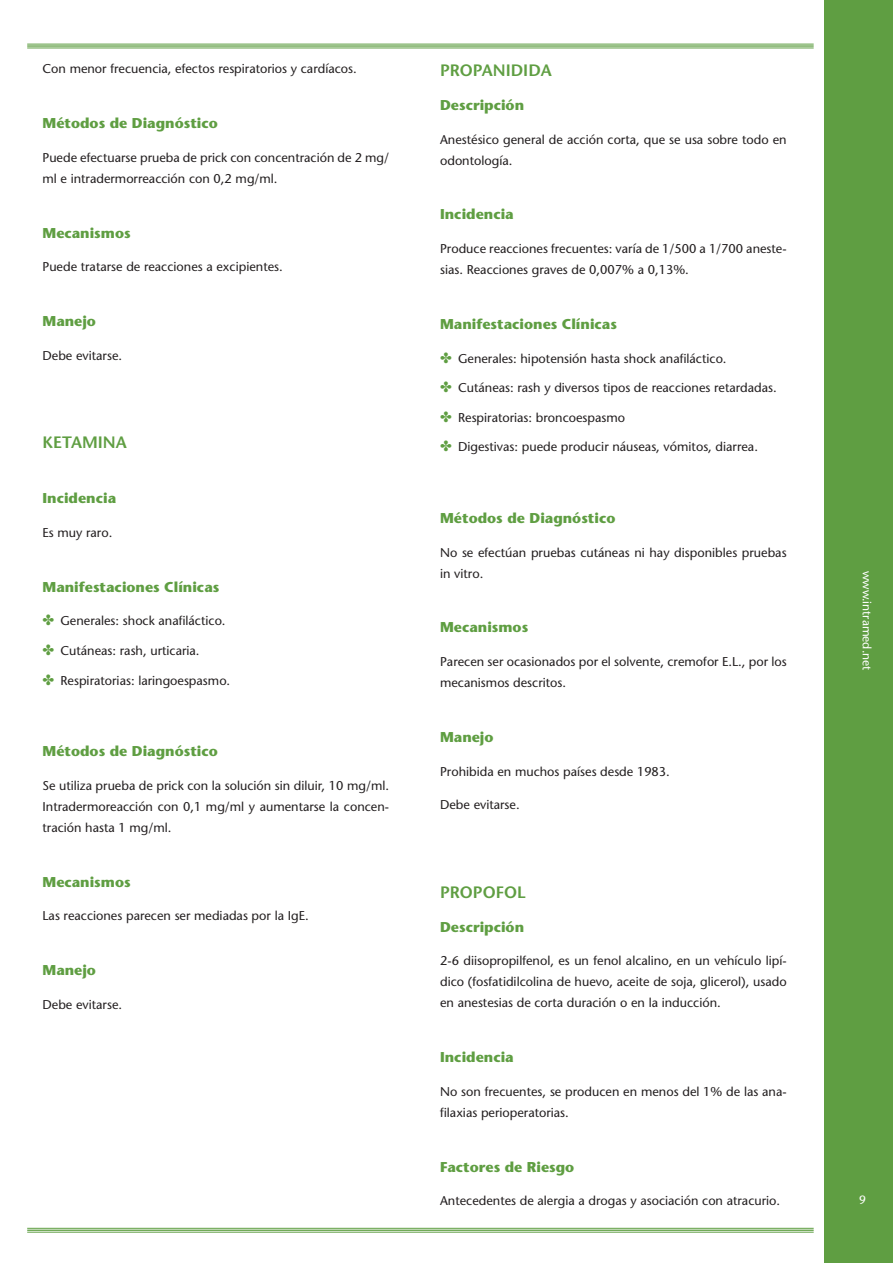
<style>
.page{position:relative;width:893px;height:1263px;background:#fff}
.page>*{position:absolute;margin:0;border:0;box-sizing:border-box;transform-origin:0 0}
.t1{font:600 16.5px "Stone Sans";color:#5f9e42}
.t2{font:15px/29.5px "Zapf Dingbats ITC";color:#5f9e42;text-align:justify}
.t3{font:700 14.25px "Stone Sans";color:#5f9e42}
.t4{font:12.75px/21px "Stone Sans";color:#231f20}
.t5{font:12px "Stone Sans";color:#fff}
</style>
<div class="page">
<div style="left:825px;top:0;width:68px;height:1263px;background:#5f9e42"></div>
<hr style="left:27px;top:44px;width:787px;height:1px;background:#5e9e42">
<hr style="left:27px;top:45px;width:787px;height:2px;background:#5e9e42">
<hr style="left:27px;top:48px;width:787px;height:1px;background:#5e9e42">
<hr style="left:27px;top:1228px;width:787px;height:1px;background:#5e9e42">
<hr style="left:27px;top:1229px;width:787px;height:2px;background:#5e9e42">
<hr style="left:27px;top:1232px;width:787px;height:1px;background:#5e9e42">
<p class="t4" style="left:43px;top:58px;width:316px">Con menor frecuencia, efectos respiratorios y cardíacos.</p>
<p class="t3" style="left:43px;top:115px;width:177px">Métodos de Diagnóstico</p>
<p class="t4" style="left:43px;top:147px;width:348px">Puede efectuarse prueba de prick con concentración de 2 mg/ ml e intradermorreacción con 0,2 mg/ml.</p>
<p class="t3" style="left:43px;top:224px;width:90px">Mecanismos</p>
<p class="t4" style="left:43px;top:256px;width:242px">Puede tratarse de reacciones a excipientes.</p>
<p class="t3" style="left:43px;top:313px;width:55px">Manejo</p>
<p class="t4" style="left:43px;top:345px;width:81px">Debe evitarse.</p>
<p class="t1" style="left:43px;top:433px;width:86px">KETAMINA</p>
<p class="t3" style="left:43px;top:490px;width:75px">Incidencia</p>
<p class="t4" style="left:43px;top:522px;width:71px">Es muy raro.</p>
<p class="t3" style="left:43px;top:578px;width:178px">Manifestaciones Clínicas</p>
<p class="t4" style="left:61px;top:610px;width:167px">Generales: shock anafiláctico.</p>
<p class="t4" style="left:61px;top:640px;width:141px">Cutáneas: rash, urticaria.</p>
<p class="t4" style="left:61px;top:670px;width:171px">Respiratorias: laringoespasmo.</p>
<p class="t2" style="left:43px;top:606px;width:13px">✤ ✤ ✤</p>
<p class="t3" style="left:43px;top:742px;width:177px">Métodos de Diagnóstico</p>
<p class="t4" style="left:43px;top:775px;width:348px;text-align:justify">Se utiliza prueba de prick con la solución sin diluir, 10 mg/ml.<br>Intradermoreacción con 0,1 mg/ml y aumentarse la concen&shy;tración hasta 1 mg/ml.</p>
<p class="t3" style="left:43px;top:873px;width:90px">Mecanismos</p>
<p class="t4" style="left:43px;top:905px;width:268px">Las reacciones parecen ser mediadas por la IgE.</p>
<p class="t3" style="left:43px;top:961px;width:55px">Manejo</p>
<p class="t4" style="left:43px;top:994px;width:81px">Debe evitarse.</p>
<p class="t1" style="left:440px;top:60px;width:113px">PROPANIDIDA</p>
<p class="t3" style="left:440px;top:96px;width:86px">Descripción</p>
<p class="t4" style="left:440px;top:129px;width:348px">Anestésico general de acción corta, que se usa sobre todo en odontología.</p>
<p class="t3" style="left:440px;top:206px;width:75px">Incidencia</p>
<p class="t4" style="left:440px;top:238px;width:348px">Produce reacciones frecuentes: varía de 1/500 a 1/700 aneste&shy;sias. Reacciones graves de 0,007% a 0,13%.</p>
<p class="t3" style="left:440px;top:315px;width:178px">Manifestaciones Clínicas</p>
<p class="t4" style="left:458px;top:348px;width:270px">Generales: hipotensión hasta shock anafiláctico.</p>
<p class="t4" style="left:458px;top:377px;width:320px">Cutáneas: rash y diversos tipos de reacciones retardadas.</p>
<p class="t4" style="left:458px;top:407px;width:169px">Respiratorias: broncoespasmo</p>
<p class="t4" style="left:458px;top:436px;width:301px">Digestivas: puede producir náuseas, vómitos, diarrea.</p>
<p class="t2" style="left:440px;top:343px;width:13px">✤ ✤ ✤ ✤</p>
<p class="t3" style="left:440px;top:509px;width:177px">Métodos de Diagnóstico</p>
<p class="t4" style="left:440px;top:542px;width:348px">No se efectúan pruebas cutáneas ni hay disponibles pruebas in vitro.</p>
<p class="t3" style="left:440px;top:619px;width:90px">Mecanismos</p>
<p class="t4" style="left:440px;top:651px;width:348px">Parecen ser ocasionados por el solvente, cremofor E.L., por los mecanismos descritos.</p>
<p class="t3" style="left:440px;top:728px;width:55px">Manejo</p>
<p class="t4" style="left:440px;top:761px;width:231px">Prohibida en muchos países desde 1983.</p>
<p class="t4" style="left:440px;top:794px;width:81px">Debe evitarse.</p>
<p class="t1" style="left:440px;top:882px;width:87px">PROPOFOL</p>
<p class="t3" style="left:440px;top:918px;width:86px">Descripción</p>
<p class="t4" style="left:440px;top:950px;width:348px;text-align:justify">2-6 diisopropilfenol, es un fenol alcalino, en un vehículo lipí&shy;dico (fosfatidilcolina de huevo, aceite de soja, glicerol), usado en anestesias de corta duración o en la inducción.</p>
<p class="t3" style="left:440px;top:1049px;width:75px">Incidencia</p>
<p class="t4" style="left:440px;top:1081px;width:348px">No son frecuentes, se producen en menos del 1% de las ana&shy;filaxias perioperatorias.</p>
<p class="t3" style="left:440px;top:1158px;width:136px">Factores de Riesgo</p>
<p class="t4" style="left:440px;top:1190px;width:342px">Antecedentes de alergia a drogas y asociación con atracurio.</p>
<p class="t5" style="left:874px;top:571px;width:101px;rotate:90deg">www.intramed.net</p>
</div>
